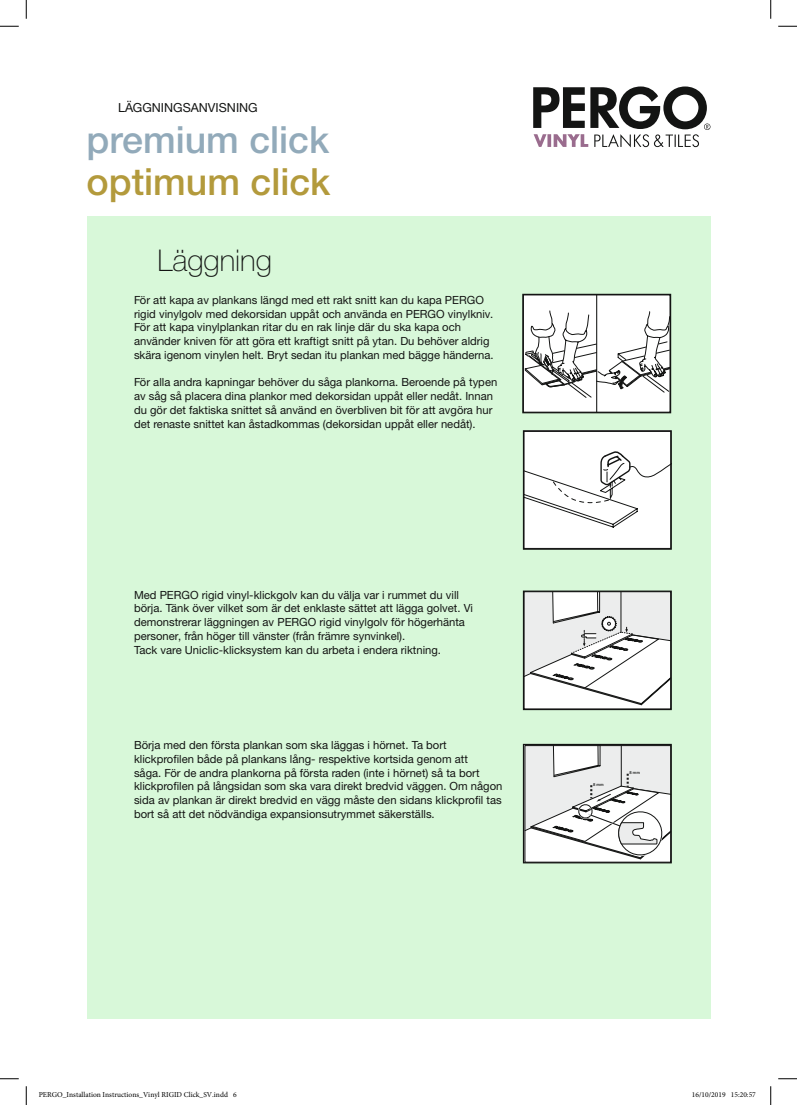
<style>
.page{position:relative;width:797px;height:1105px;background:#fff}
.page>*{position:absolute;margin:0;border:0;box-sizing:border-box;transform-origin:0 0}
.t1{font:500 37.5px "Helvetica Neue LTW1 G";color:#92aaba}
.t2{font:500 37.5px "Helvetica Neue LTW1 G";color:#b39a3c}
.t3{font:100 30px "Helvetica Neue LTW1 G";color:#131413}
.t4{font:12.5px "Helvetica Neue LTW1 G";color:#131413}
.brood{font:11.25px/13.8px "Helvetica Neue LTW1 G";color:#131413}
.t5{font:7.5px "Minion Pro";color:#000}
.t6{font:500 4.12px "Helvetica Neue LTW1 G";color:#131413}
</style>
<div class="page">
<div style="left:86px;top:216px;width:624px;height:802px;background:#d8f8d9"></div>
<svg style="left:533px;top:86px;width:177px;height:61px"></svg>
<svg style="left:525px;top:746px;width:144px;height:113px"></svg>
<div style="left:523px;top:744px;width:148px;height:119px;border:1px solid #131413"></div>
<div style="left:523px;top:295px;width:147px;height:117px;background:#fff"></div>
<hr style="left:596px;top:295px;width:1px;height:117px;background:#131413">
<svg style="left:525px;top:311px;width:143px;height:87px"></svg>
<div style="left:522px;top:294px;width:149px;height:119px;border:1px solid #131413"></div>
<div style="left:523px;top:431px;width:148px;height:118px;background:#fff"></div>
<svg style="left:525px;top:451px;width:144px;height:77px"></svg>
<div style="left:523px;top:430px;width:148px;height:120px;border:1px solid #131413"></div>
<svg style="left:525px;top:592px;width:144px;height:113px"></svg>
<div style="left:523px;top:590px;width:148px;height:120px;border:1px solid #131413"></div>
<svg style="left:0;top:25px;width:19px;height:2px"></svg>
<svg style="left:778px;top:25px;width:19px;height:2px"></svg>
<svg style="left:0;top:1078px;width:19px;height:1px"></svg>
<svg style="left:778px;top:1078px;width:19px;height:1px"></svg>
<svg style="left:25px;top:0;width:2px;height:19px"></svg>
<svg style="left:25px;top:1086px;width:2px;height:19px"></svg>
<svg style="left:770px;top:0;width:1px;height:19px"></svg>
<svg style="left:770px;top:1086px;width:1px;height:19px"></svg>
<p class="t4" style="left:118px;top:99px;width:141px">LÄGGNINGSANVISNING</p>
<h1 class="t1" style="left:86px;top:117px;width:244px">premium click</h1>
<h1 class="t2" style="left:86px;top:159px;width:245px">optimum click</h1>
<h2 class="t3" style="left:157px;top:243px;width:116px">Läggning</h2>
<p class="brood" style="left:134px;top:293px;width:361px">För att kapa av plankans längd med ett rakt snitt kan du kapa PERGO rigid vinylgolv med dekorsidan uppåt och använda en PERGO vinylkniv.<br>För att kapa vinylplankan ritar du en rak linje där du ska kapa och använder kniven för att göra ett kraftigt snitt på ytan. Du behöver aldrig skära igenom vinylen helt. Bryt sedan itu plankan med bägge händerna.</p>
<p class="brood" style="left:134px;top:375px;width:365px">För alla andra kapningar behöver du såga plankorna. Beroende på typen av såg så placera dina plankor med dekorsidan uppåt eller nedåt. Innan du gör det faktiska snittet så använd en överbliven bit för att avgöra hur det renaste snittet kan åstadkommas (dekorsidan uppåt eller nedåt).</p>
<p class="brood" style="left:134px;top:588px;width:340px">Med PERGO rigid vinyl-klickgolv kan du välja var i rummet du vill börja. Tänk över vilket som är det enklaste sättet att lägga golvet. Vi demonstrerar läggningen av PERGO rigid vinylgolv för högerhänta personer, från höger till vänster (från främre synvinkel).</p>
<p class="brood" style="left:134px;top:643px;width:308px">Tack vare Uniclic-klicksystem kan du arbeta i endera riktning.</p>
<p class="brood" style="left:134px;top:738px;width:370px">Börja med den första plankan som ska läggas i hörnet. Ta bort klickprofilen både på plankans lång- respektive kortsida genom att<br>såga. För de andra plankorna på första raden (inte i hörnet) så ta bort klickprofilen på långsidan som ska vara direkt bredvid väggen. Om någon sida av plankan är direkt bredvid en vägg måste den sidans klickprofil tas bort så att det nödvändiga expansionsutrymmet säkerställs.</p>
<p class="t6" style="left:593px;top:782px;width:12px">8 mm</p>
<p class="t6" style="left:629px;top:770px;width:12px">8 mm</p>
<p class="t5" style="left:39px;top:1090px;width:199px">PERGO_Installation Instructions_Vinyl RIGID Click_SV.indd 6</p>
<p class="t5" style="left:692px;top:1090px;width:65px">16/10/2019 15:20:57</p>
</div>
